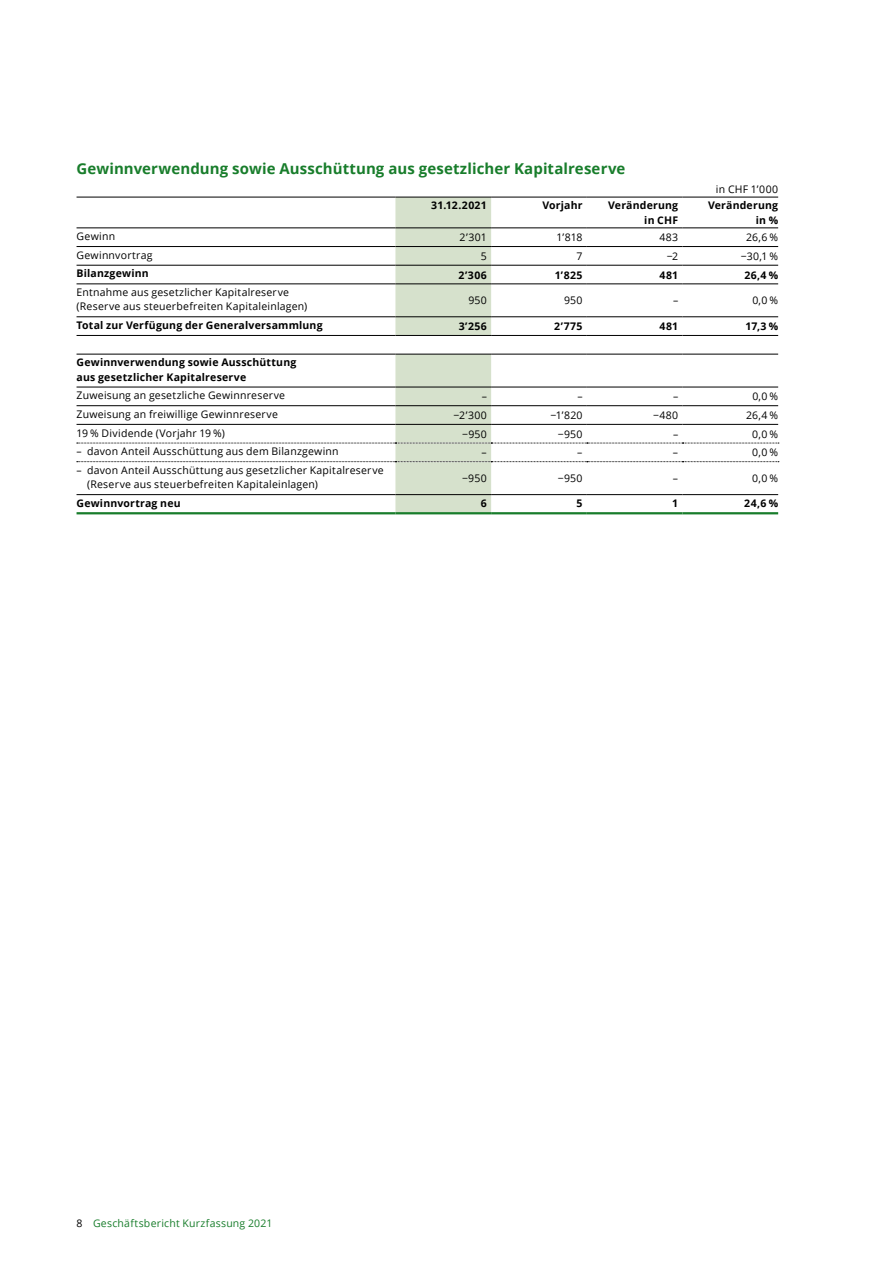
<style>
.page{position:relative;width:893px;height:1263px;background:#fff}
.page>*{position:absolute;margin:0;border:0;box-sizing:border-box;transform-origin:0 0}
.t1{font:700 15px "Open Sans";letter-spacing:.005em;color:#187d2b}
.t2{font:10.5px/14.2px "Open Sans";letter-spacing:.02em;color:#000}
.t3{font:700 10.5px/14.2px "Open Sans";letter-spacing:.02em;color:#000;text-align:right}
.t4{font:10.5px "Open Sans";letter-spacing:.02em;color:#187d2b}
.s1{color:#000}
</style>
<div class="page">
<svg style="left:77px;top:197px;width:702px;height:316px"></svg>
<hr style="left:77px;top:512px;width:318px;height:2px;background:#187d2b">
<hr style="left:395px;top:512px;width:96px;height:2px;background:#187d2b">
<hr style="left:491px;top:512px;width:96px;height:2px;background:#187d2b">
<hr style="left:587px;top:512px;width:95px;height:2px;background:#187d2b">
<hr style="left:682px;top:512px;width:96px;height:2px;background:#187d2b">
<h1 class="t1" style="left:77px;top:158px;width:550px">Gewinnverwendung sowie Ausschüttung aus gesetzlicher Kapitalreserve</h1>
<p class="t2" style="left:716px;top:182px;width:64px">in CHF 1’000</p>
<p class="t3" style="left:431px;top:198px;width:57px">31.12.2021</p>
<p class="t3" style="left:542px;top:198px;width:42px">Vorjahr</p>
<p class="t3" style="left:608px;top:198px;width:72px">Veränderung in CHF</p>
<p class="t3" style="left:708px;top:198px;width:72px">Veränderung in %</p>
<p class="t2" style="left:77px;top:229px;width:40px">Gewinn</p>
<p class="t2" style="left:460px;top:230px;width:29px">2’301</p>
<p class="t2" style="left:557px;top:230px;width:27px">1’818</p>
<p class="t2" style="left:659px;top:230px;width:20px">483</p>
<p class="t2" style="left:746px;top:230px;width:34px">26,6 %</p>
<p class="t2" style="left:77px;top:248px;width:78px">Gewinnvortrag</p>
<p class="t2" style="left:481px;top:249px;width:8px">5</p>
<p class="t2" style="left:577px;top:249px;width:8px">7</p>
<p class="t2" style="left:667px;top:249px;width:13px">−2</p>
<p class="t2" style="left:741px;top:249px;width:39px">−30,1 %</p>
<p class="t3" style="left:77px;top:266px;width:74px">Bilanzgewinn</p>
<p class="t3" style="left:458px;top:267px;width:30px">2’306</p>
<p class="t3" style="left:555px;top:267px;width:29px">1’825</p>
<p class="t3" style="left:659px;top:267px;width:20px">481</p>
<p class="t3" style="left:744px;top:267px;width:35px">26,4 %</p>
<p class="t2" style="left:77px;top:285px;width:232px">Entnahme aus gesetzlicher Kapitalreserve (Reserve aus steuerbefreiten Kapitaleinlagen)</p>
<p class="t2" style="left:468px;top:293px;width:20px">950</p>
<p class="t2" style="left:564px;top:293px;width:20px">950</p>
<p class="t2" style="left:673px;top:293px;width:7px">–</p>
<p class="t2" style="left:752px;top:293px;width:27px">0,0 %</p>
<p class="t3" style="left:77px;top:318px;width:248px">Total zur Verfügung der Generalversammlung</p>
<p class="t3" style="left:459px;top:319px;width:30px">3’256</p>
<p class="t3" style="left:554px;top:319px;width:30px">2’775</p>
<p class="t3" style="left:659px;top:319px;width:20px">481</p>
<p class="t3" style="left:746px;top:319px;width:34px">17,3 %</p>
<p class="t3" style="left:77px;top:355px;width:221px;text-align:left">Gewinnverwendung sowie Ausschüttung aus gesetzlicher Kapitalreserve</p>
<p class="t2" style="left:77px;top:388px;width:210px">Zuweisung an gesetzliche Gewinnreserve</p>
<p class="t2" style="left:482px;top:389px;width:7px">–</p>
<p class="t2" style="left:577px;top:389px;width:7px">–</p>
<p class="t2" style="left:673px;top:389px;width:7px">–</p>
<p class="t2" style="left:752px;top:389px;width:27px">0,0 %</p>
<p class="t2" style="left:77px;top:407px;width:203px">Zuweisung an freiwillige Gewinnreserve</p>
<p class="t2" style="left:454px;top:408px;width:35px">−2’300</p>
<p class="t2" style="left:550px;top:408px;width:34px">−1’820</p>
<p class="t2" style="left:653px;top:408px;width:27px">−480</p>
<p class="t2" style="left:746px;top:408px;width:34px">26,4 %</p>
<p class="t2" style="left:77px;top:425px;width:150px">19 % Dividende (Vorjahr 19 %)</p>
<p class="t2" style="left:462px;top:426px;width:26px">−950</p>
<p class="t2" style="left:558px;top:426px;width:26px">−950</p>
<p class="t2" style="left:673px;top:426px;width:7px">–</p>
<p class="t2" style="left:752px;top:426px;width:27px">0,0 %</p>
<p class="t2" style="left:77px;top:444px;width:264px">– davon Anteil Ausschüttung aus dem Bilanzgewinn</p>
<p class="t2" style="left:482px;top:445px;width:7px">–</p>
<p class="t2" style="left:577px;top:445px;width:7px">–</p>
<p class="t2" style="left:673px;top:445px;width:7px">–</p>
<p class="t2" style="left:752px;top:445px;width:27px">0,0 %</p>
<p class="t2" style="left:87px;top:463px;width:298px;text-indent:-11px">– davon Anteil Ausschüttung aus gesetzlicher Kapitalreserve (Reserve aus steuerbefreiten Kapitaleinlagen)</p>
<p class="t2" style="left:462px;top:471px;width:26px">−950</p>
<p class="t2" style="left:558px;top:471px;width:26px">−950</p>
<p class="t2" style="left:673px;top:471px;width:7px">–</p>
<p class="t2" style="left:752px;top:471px;width:27px">0,0 %</p>
<p class="t3" style="left:76px;top:496px;width:106px">Gewinnvortrag neu</p>
<p class="t3" style="left:481px;top:496px;width:7px">6</p>
<p class="t3" style="left:576px;top:496px;width:7px">5</p>
<p class="t3" style="left:672px;top:496px;width:7px">1</p>
<p class="t3" style="left:744px;top:496px;width:35px">24,6 %</p>
<p class="t4" style="left:77px;top:1216px;width:197px"><span class="s1">8</span> Geschäftsbericht Kurzfassung 2021</p>
</div>
